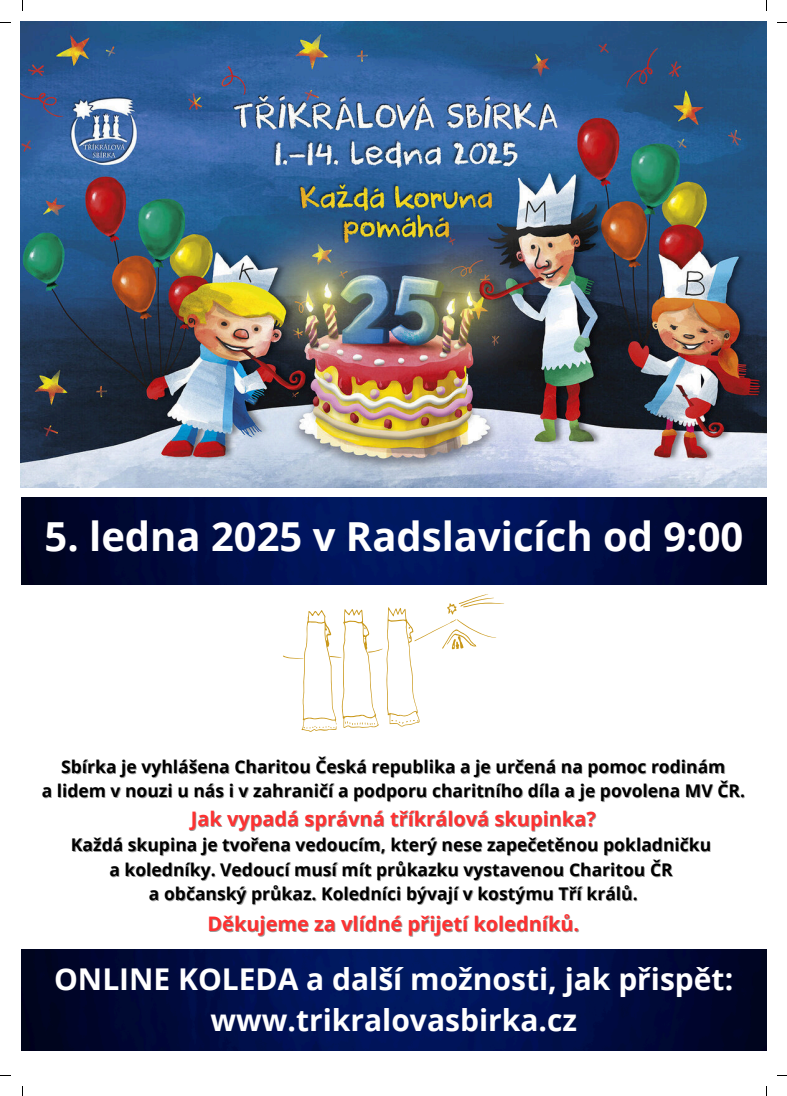
<style>
.page{position:relative;width:787px;height:1096px;background:#fff}
.page>*{position:absolute;margin:0;border:0;box-sizing:border-box;transform-origin:0 0}
.t1{font:700 40px "Open Sans";color:#fff}
.t2{font:700 30px/41.2px "Open Sans";color:#fff;text-align:center}
.t3{font:700 20px "Open Sans";color:#ff3131}
.t4{font:700 17.5px "Open Sans";color:#000}
</style>
<div class="page">
<img style="left:22px;top:497px;width:744px;height:87px">
<img style="left:22px;top:949px;width:744px;height:101px">
<img style="left:21px;top:22px;width:745px;height:466px">
<svg style="left:283px;top:594px;width:221px;height:137px"></svg>
<p class="t1" style="left:45px;top:508px;width:700px">5. ledna 2025 v Radslavicích od 9:00</p>
<p class="t4" style="left:61px;top:754px;width:666px">Sbírka je vyhlášena Charitou Česká republika a je určená na pomoc rodinám</p>
<h1 class="t4" style="left:42px;top:778px;width:705px">a lidem v nouzi u nás i v zahraničí a podporu charitního díla a je povolena MV ČR.</h1>
<p class="t3" style="left:191px;top:804px;width:407px">Jak vypadá správná tříkrálová skupinka?</p>
<p class="t4" style="left:71px;top:832px;width:642px">Každá skupina je tvořena vedoucím, který nese zapečetěnou pokladničku</p>
<p class="t4" style="left:109px;top:857px;width:565px">a koledníky. Vedoucí musí mít průkazku vystavenou Charitou ČR</p>
<p class="t4" style="left:149px;top:881px;width:490px">a občanský průkaz. Koledníci bývají v kostýmu Tří králů.</p>
<p class="t3" style="left:207px;top:909px;width:373px">Děkujeme za vlídné přijetí koledníků.</p>
<h3 class="t2" style="left:54px;top:957px;width:681px">ONLINE KOLEDA a další možnosti, jak přispět: www.trikralovasbirka.cz</h3>
</div>
